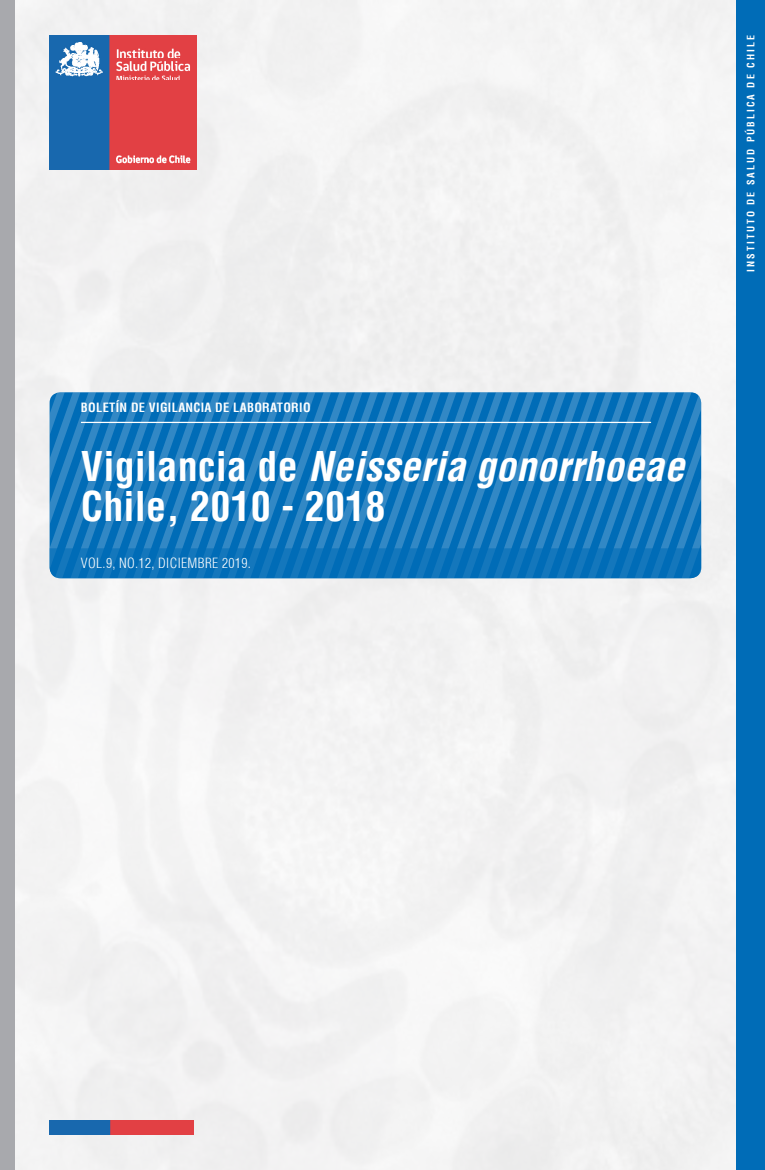
<style>
.page{position:relative;width:765px;height:1170px;background:#fff}
.page>*{position:absolute;margin:0;border:0;box-sizing:border-box;transform-origin:0 0}
.t1{font:700 condensed 40px/40px "Helvetica";letter-spacing:.005em;color:#fff}
.t2{font:300 condensed 13.75px "Helvetica";letter-spacing:.025em;color:#fff}
.t3{font:700 condensed 12.5px "Helvetica";letter-spacing:.025em;color:#fff}
.t4{font:700 condensed 10px "Helvetica";letter-spacing:.2em;color:#fff}
.s1{font-style:italic}
</style>
<div class="page">
<div style="left:14px;top:0;width:723px;height:1169px;background:#f2f2f3"></div>
<div style="left:0;top:0;width:14px;height:1169px;background:#a8a9ad"></div>
<div style="left:737px;top:0;width:28px;height:1169px;background:#006cb7"></div>
<img style="left:50px;top:1120px;width:144px;height:14px">
<svg style="left:50px;top:392px;width:651px;height:186px;background:#1678bd"></svg>
<hr style="left:81px;top:422px;width:570px;height:1px;background:#fff">
<img style="left:50px;top:35px;width:147px;height:134px">
<p class="t3" style="left:81px;top:399px;width:231px">BOLETÍN DE VIGILANCIA DE LABORATORIO</p>
<p class="t1" style="left:81px;top:446px;width:605px">Vigilancia de <span class="s1">Neisseria gonorrhoeae<br></span>Chile, 2010 - 2018</p>
<p class="t2" style="left:81px;top:555px;width:171px">VOL.9, NO.12, DICIEMBRE 2019.</p>
<p class="t4" style="left:745px;top:272px;width:238px;rotate:-90deg">INSTITUTO DE SALUD PÚBLICA DE CHILE</p>
</div>
